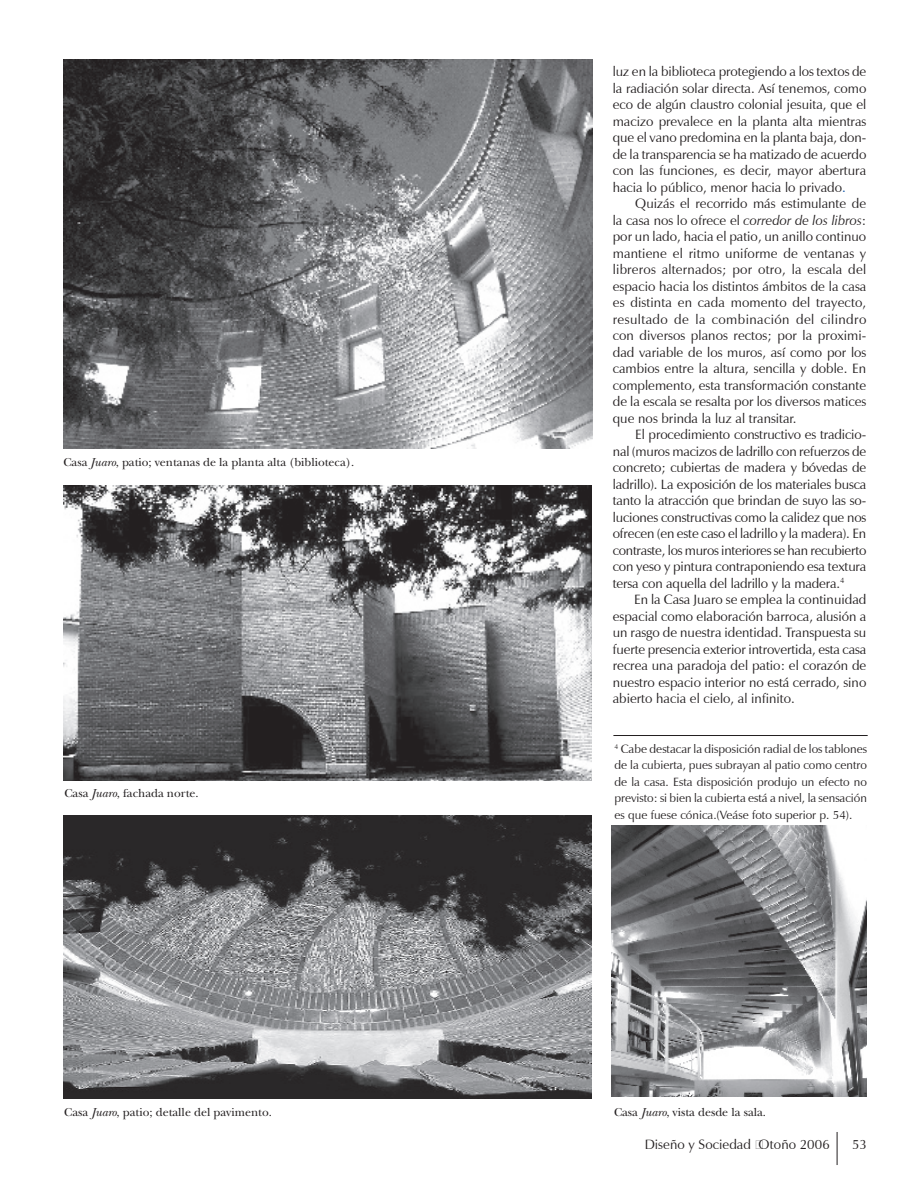
<style>
.page{position:relative;width:918px;height:1188px;background:#fff}
.page>*{position:absolute;margin:0;border:0;box-sizing:border-box;transform-origin:0 0}
.t1{font:13.5px/16.5px "Zapf Humanist 601 BT";color:#231f20;text-align:justify}
.t2{font:12px/16.5px "Zapf Humanist 601 BT";color:#231f20;text-align:justify}
.t3{font:12px "New Baskerville";color:#231f20}
.s1{font-style:italic}
.s2{color:#094fa3}
</style>
<div class="page">
<hr style="left:837px;top:1132px;width:1px;height:33px;background:#231f20">
<img style="left:63px;top:60px;width:529px;height:389px">
<img style="left:63px;top:816px;width:529px;height:283px">
<img style="left:63px;top:485px;width:529px;height:296px">
<img style="left:612px;top:825px;width:255px;height:271px">
<hr style="left:613px;top:735px;width:255px;height:1px;background:#231f20">
<p class="t3" style="left:63px;top:455px;width:292px">Casa <span class="s1">Juaro</span>, patio; ventanas de la planta alta (biblioteca).</p>
<p class="t3" style="left:64px;top:786px;width:136px">Casa <span class="s1">Juaro</span>, fachada norte.</p>
<p class="t1" style="left:613px;top:63px;width:255px">luz en la biblioteca protegiendo a los textos de la radiación solar directa. Así tenemos, como eco de algún claustro colonial jesuita, que el macizo prevalece en la planta alta mientras que el vano predomina en la planta baja, don&shy;de la transparencia se ha matizado de acuerdo con las funciones, es decir, mayor abertura hacia lo público, menor hacia lo privado<span class="s2">.</span></p>
<p class="t1" style="left:613px;top:195px;width:255px;text-indent:22px">Quizás el recorrido más estimulante de la casa nos lo ofrece el <span class="s1">corredor de los libros</span>: por un lado, hacia el patio, un anillo continuo mantiene el ritmo uniforme de ventanas y libreros alternados; por otro, la escala del espacio hacia los distintos ámbitos de la casa es distinta en cada momento del trayecto, resultado de la combinación del cilindro con diversos planos rectos; por la proximi&shy;dad variable de los muros, así como por los cambios entre la altura, sencilla y doble. En complemento, esta transformación constante de la escala se resalta por los diversos matices que nos brinda la luz al transitar.</p>
<p class="t1" style="left:613px;top:426px;width:255px;text-indent:22px">El procedimiento constructivo es tradicio&shy;nal (muros macizos de ladrillo con refuerzos de concreto; cubiertas de madera y bóvedas de ladrillo). La exposición de los materiales busca tanto la atracción que brindan de suyo las so&shy;luciones constructivas como la calidez que nos ofrecen (en este caso el ladrillo y la madera). En contraste, los muros interiores se han recubierto con yeso y pintura contraponiendo esa textura tersa con aquella del ladrillo y la madera.<sup>4</sup></p>
<p class="t1" style="left:613px;top:591px;width:255px;text-indent:21px">En la Casa Juaro se emplea la continuidad espacial como elaboración barroca, alusión a un rasgo de nuestra identidad. Transpuesta su fuerte presencia exterior introvertida, esta casa recrea una paradoja del patio: el corazón de nuestro espacio interior no está cerrado, sino abierto hacia el cielo, al infinito.</p>
<p class="t2" style="left:614px;top:740px;width:254px"><sup>4</sup> Cabe destacar la disposición radial de los tablones de la cubierta, pues subrayan al patio como centro de la casa. Esta disposición produjo un efecto no previsto: si bien la cubierta está a nivel, la sensación es que fuese cónica.(Veáse foto superior p. 54).</p>
<p class="t3" style="left:64px;top:1105px;width:209px">Casa <span class="s1">Juaro</span>, patio; detalle del pavimento.</p>
<p class="t3" style="left:614px;top:1105px;width:153px">Casa <span class="s1">Juaro</span>, vista desde la sala.</p>
<p class="t1" style="left:645px;top:1136px;width:187px">Diseño y Sociedad Otoño 2006</p>
<p class="t1" style="left:852px;top:1136px;width:16px">53</p>
</div>
